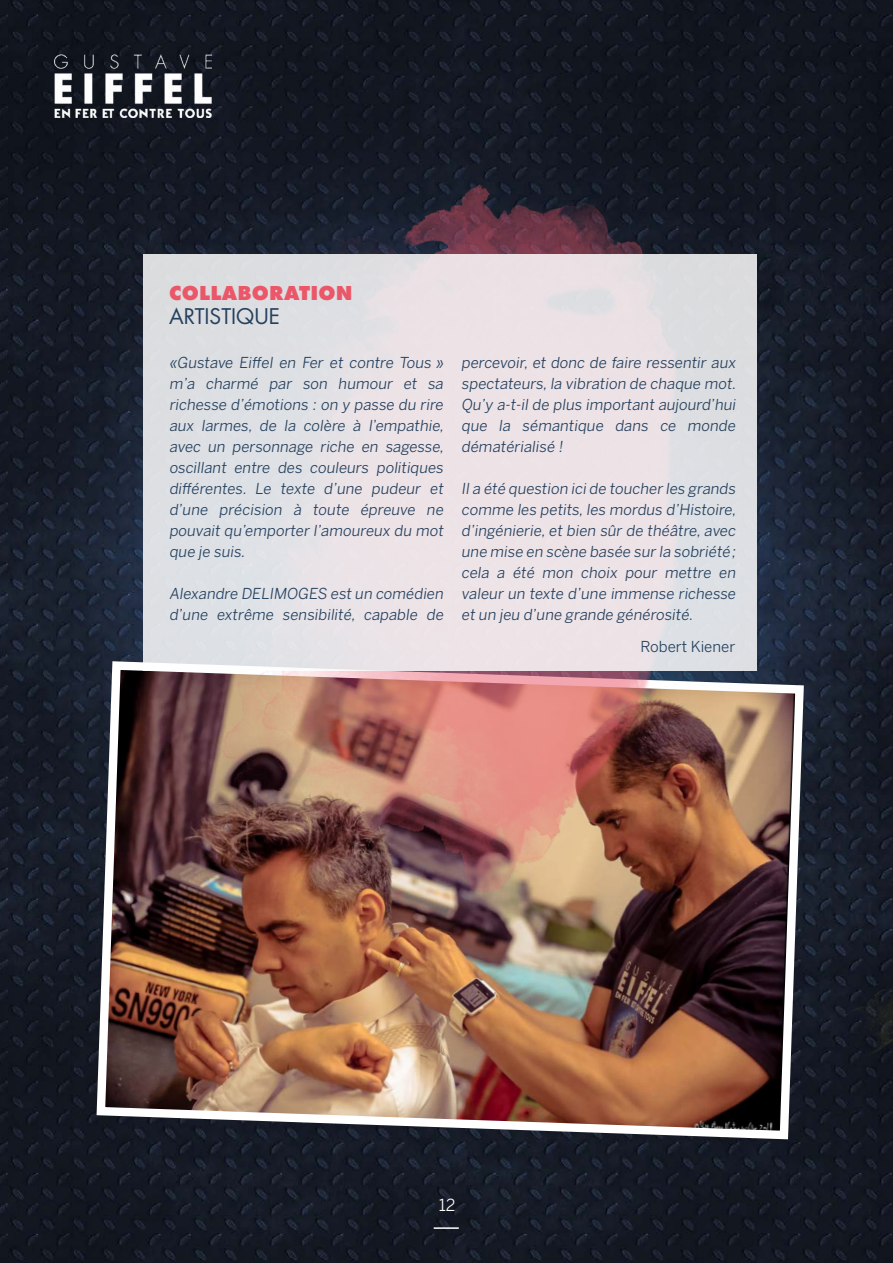
<style>
.page{position:relative;width:893px;height:1263px;background:#fff}
.page>*{position:absolute;margin:0;border:0;box-sizing:border-box;transform-origin:0 0}
.t1{font:800 21px "Futura PT";letter-spacing:.01em;color:#eb5768}
.t2{font:21px "Futura LT";color:#25415f}
.t3{font:16.5px "Benton Sans";color:#fff}
.t4{font:15px/21px "Benton Sans";color:#25415f;text-align:justify}
</style>
<div class="page">
<img style="left:0;top:0;width:872px;height:1263px">
<img style="left:54px;top:54px;width:158px;height:63px">
<img style="left:872px;top:0;width:21px;height:1263px">
<hr style="left:434px;top:1227px;width:25px;height:2px;background:#fff">
<img style="left:92px;top:657px;width:716px;height:487px">
<img style="left:169px;top:185px;width:606px;height:724px">
<div style="left:144px;top:254px;width:613px;height:416px;background:linear-gradient(to right,#e2e1e5,#e9e1e5)"></div>
<img style="left:764px;top:920px;width:129px;height:281px">
<h1 class="t1" style="left:169px;top:279px;width:185px">COLLABORATION</h1>
<h1 class="t2" style="left:169px;top:303px;width:112px">ARTISTIQUE</h1>
<p class="t4" style="left:169px;top:352px;width:279px">«Gustave Eiffel en Fer et contre Tous » m’a charmé par son humour et sa richesse d’émotions : on y passe du rire aux larmes, de la colère à l’empathie, avec un personnage riche en sagesse, oscillant entre des couleurs politiques différentes. Le texte d’une pudeur et d’une précision à toute épreuve ne pouvait qu’emporter l’amoureux du mot que je suis.</p>
<p class="t4" style="left:169px;top:583px;width:278px">Alexandre DELIMOGES est un comédien d’une extrême sensibilité, capable de</p>
<p class="t4" style="left:461px;top:352px;width:279px">percevoir, et donc de faire ressentir aux spectateurs,la vibration de chaque mot.<br>Qu’y a-t-il de plus important aujourd’hui que la sémantique dans ce monde dématérialisé !</p>
<p class="t4" style="left:461px;top:478px;width:279px">Ila été question icide toucher les grands comme les petits,les mordus d’Histoire, d’ingénierie, et bien sûr de théâtre, avec une mise en scène basée sur la sobriété ; cela a été mon choix pour mettre en valeur un texte d’une immense richesse et un jeu d’une grande générosité.</p>
<p class="t4" style="left:640px;top:636px;width:96px">Robert Kiener</p>
<p class="t3" style="left:439px;top:1195px;width:18px">12</p>
</div>
